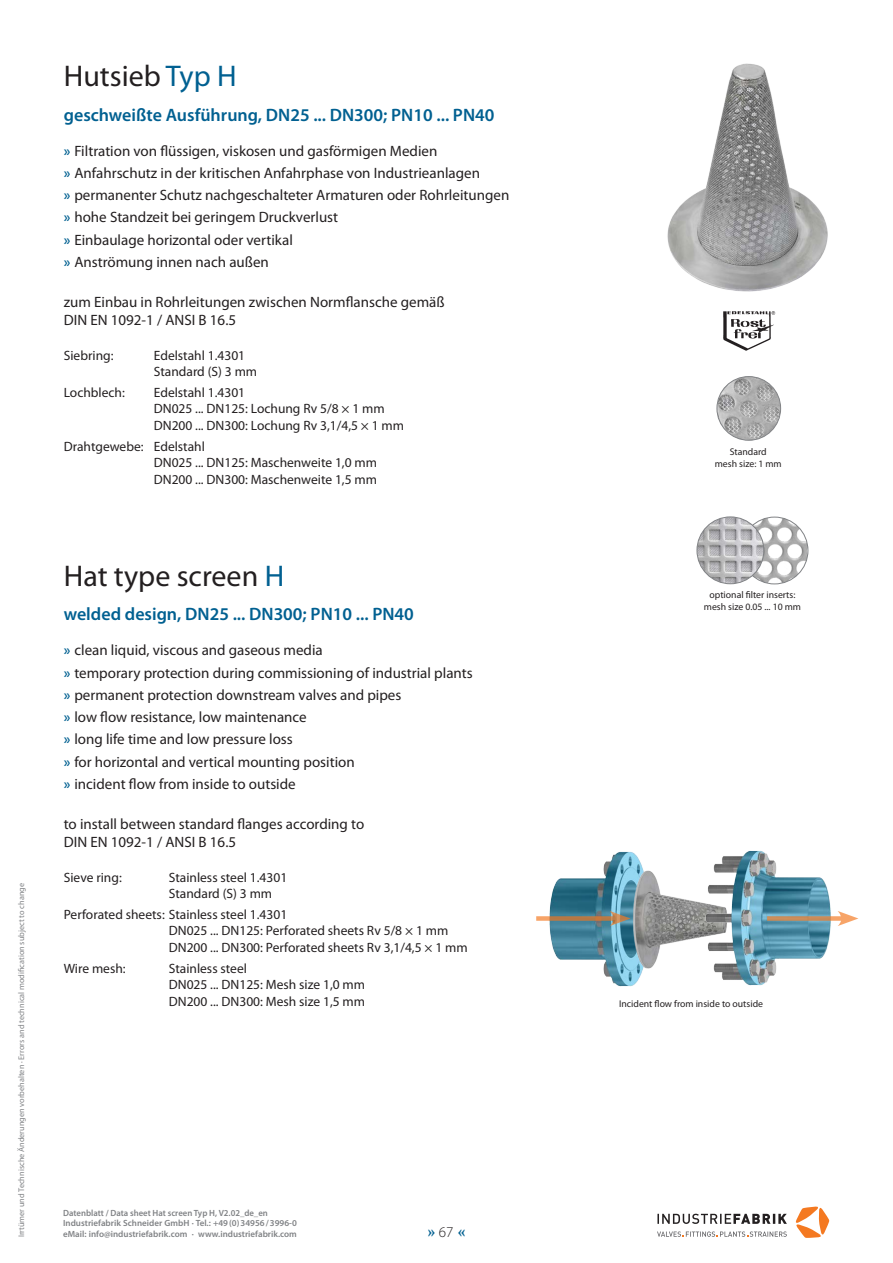
<style>
.page{position:relative;width:893px;height:1263px;background:#fff}
.page>*{position:absolute;margin:0;border:0;box-sizing:border-box;transform-origin:0 0}
.Titel_1_EN{font:30px "Myriad Pro";color:#231f20}
.Titel_1{font:30px "Myriad Pro";color:#231f20}
.Titel_2{font:600 18px "Myriad Pro";color:#016091}
.t1{font:700 18px "Minion Pro";color:#016091}
.Text{font:15px/18px "Myriad Pro";color:#231f20}
.Text_Eigenschaften{font:13.5px/16.5px "Myriad Pro";color:#231f20}
.t2{font:9.75px/11.7px "Myriad Pro";color:#231f20;text-align:center}
.t3{font:600 9px/10.8px "Myriad Pro";color:#808285}
.t4{font:8.25px "Myriad Pro";color:#808285}
.s1{color:#6c6d70}
.s2{color:#016091}
.s3{font-weight:600;color:#016091}
.s4{font-family:"Myriad Pro";font-weight:300;font-size:15px;color:#231f20}
</style>
<div class="page">
<svg style="left:657px;top:1214px;width:130px;height:10px"></svg>
<svg style="left:796px;top:1206px;width:33px;height:32px"></svg>
<svg style="left:657px;top:1231px;width:130px;height:6px"></svg>
<img style="left:667px;top:63px;width:161px;height:229px">
<img style="left:723px;top:311px;width:53px;height:40px">
<img style="left:717px;top:377px;width:64px;height:63px;border-radius:32px">
<div style="left:717px;top:376px;width:64px;height:64px;border:1px solid #808285;border-radius:50%"></div>
<img style="left:741px;top:517px;width:67px;height:67px;border-radius:33px">
<div style="left:741px;top:517px;width:67px;height:67px;border:1px solid #808285;border-radius:50%"></div>
<img style="left:697px;top:517px;width:67px;height:67px;border-radius:33px">
<div style="left:697px;top:517px;width:67px;height:67px;border:1px solid #808285;border-radius:50%"></div>
<img style="left:549px;top:851px;width:94px;height:136px">
<img style="left:630px;top:868px;width:74px;height:103px">
<img style="left:704px;top:850px;width:127px;height:136px">
<svg style="left:536px;top:916px;width:74px;height:5px"></svg>
<svg style="left:610px;top:911px;width:20px;height:15px"></svg>
<svg style="left:767px;top:916px;width:71px;height:5px"></svg>
<svg style="left:838px;top:911px;width:20px;height:15px"></svg>
<p class="t4" style="left:16px;top:1237px;width:356px;rotate:-90deg">Irrtümer und Technische Änderungen vorbehalten <span class="s1">∙</span> Errors and technical modification subject to change</p>
<p class="Titel_1" style="left:64px;top:58px;width:174px">Hutsieb <span class="s2">Typ H</span></p>
<p class="Titel_2" style="left:64px;top:103px;width:432px">geschweißte Ausführung, DN25 ... DN300; PN10 ... PN40</p>
<p class="Text" style="left:64px;top:141px;width:375px"><span class="s3">»</span> Filtration von flüssigen, viskosen und gasförmigen Medien</p>
<p class="Text" style="left:64px;top:164px;width:418px"><span class="s3">»</span> Anfahrschutz in der kritischen Anfahrphase von Industrieanlagen</p>
<p class="Text" style="left:64px;top:186px;width:447px"><span class="s3">»</span> permanenter Schutz nachgeschalteter Armaturen oder Rohrleitungen</p>
<p class="Text" style="left:64px;top:208px;width:276px"><span class="s3">»</span> hohe Standzeit bei geringem Druckverlust</p>
<p class="Text" style="left:64px;top:230px;width:231px"><span class="s3">»</span> Einbaulage horizontal oder vertikal</p>
<p class="Text" style="left:64px;top:253px;width:207px"><span class="s3">»</span> Anströmung innen nach außen</p>
<p class="Text" style="left:64px;top:293px;width:382px">zum Einbau in Rohrleitungen zwischen Normflansche gemäß<br>DIN EN 1092-1 / ANSI B 16.5</p>
<p class="Text_Eigenschaften" style="left:64px;top:347px;width:51px">Siebring:</p>
<p class="Text_Eigenschaften" style="left:154px;top:347px;width:105px">Edelstahl 1.4301<br>Standard (S) 3 mm</p>
<p class="Text_Eigenschaften" style="left:64px;top:384px;width:63px">Lochblech:</p>
<p class="Text_Eigenschaften" style="left:154px;top:384px;width:252px">Edelstahl 1.4301<br>DN025 ... DN125: Lochung Rv 5/8 × 1 mm<br>DN200 ... DN300: Lochung Rv 3,1/4,5 × 1 mm</p>
<p class="Text_Eigenschaften" style="left:154px;top:438px;width:225px;text-indent:-90px">Drahtgewebe: Edelstahl<br>DN025 ... DN125: Maschenweite 1,0 mm<br>DN200 ... DN300: Maschenweite 1,5 mm</p>
<p class="Titel_1_EN" style="left:64px;top:558px;width:222px">Hat type screen <span class="s2">H</span></p>
<p class="Titel_2" style="left:64px;top:603px;width:352px">welded design, DN25 ... DN300; PN10 ... PN40</p>
<p class="Text" style="left:64px;top:641px;width:261px"><span class="s3">»</span> clean liquid, viscous and gaseous media</p>
<p class="Text" style="left:64px;top:663px;width:410px"><span class="s3">»</span> temporary protection during commissioning of industrial plants</p>
<p class="Text" style="left:64px;top:686px;width:339px"><span class="s3">»</span> permanent protection downstream valves and pipes</p>
<p class="Text" style="left:64px;top:708px;width:244px"><span class="s3">»</span> low flow resistance, low maintenance</p>
<p class="Text" style="left:64px;top:730px;width:231px"><span class="s3">»</span> long life time and low pressure loss</p>
<p class="Text" style="left:64px;top:752px;width:292px"><span class="s3">»</span> for horizontal and vertical mounting position</p>
<p class="Text" style="left:64px;top:775px;width:233px"><span class="s3">»</span> incident flow from inside to outside</p>
<p class="Text" style="left:64px;top:815px;width:302px">to install between standard flanges according to<br>DIN EN 1092-1 / ANSI B 16.5</p>
<p class="Text_Eigenschaften" style="left:64px;top:869px;width:60px">Sieve ring:</p>
<p class="Text_Eigenschaften" style="left:169px;top:869px;width:120px">Stainless steel 1.4301<br>Standard (S) 3 mm</p>
<p class="Text_Eigenschaften" style="left:169px;top:906px;width:300px;text-indent:-105px">Perforated sheets: Stainless steel 1.4301<br>DN025 ... DN125: Perforated sheets Rv 5/8 × 1 mm<br>DN200 ... DN300: Perforated sheets Rv 3,1/4,5 × 1 mm</p>
<p class="Text_Eigenschaften" style="left:64px;top:960px;width:63px">Wire mesh:</p>
<p class="Text_Eigenschaften" style="left:169px;top:960px;width:198px">Stainless steel<br>DN025 ... DN125: Mesh size 1,0 mm<br>DN200 ... DN300: Mesh size 1,5 mm</p>
<p class="t3" style="left:63px;top:1207px;width:235px">Datenblatt / Data sheet Hat screen Typ H, V2.02_de_en<br>Industriefabrik Schneider GmbH ∙ Tel.: +49(0)34956/3996-0</p>
<p class="t3" style="left:63px;top:1228px;width:235px">eMail: info@industriefabrik.com ∙ www.industriefabrik.com</p>
<p class="t1" style="left:427px;top:1219px;width:40px">»<span class="s4">67</span> «</p>
<p class="t2" style="left:730px;top:446px;width:38px">Standard</p>
<p class="t2" style="left:715px;top:457px;width:68px">mesh size: 1 mm</p>
<p class="t2" style="left:704px;top:589px;width:99px">optional filter inserts: mesh size 0.05 ... 10 mm</p>
<p class="t2" style="left:619px;top:997px;width:146px">Incident flow from inside to outside</p>
</div>
